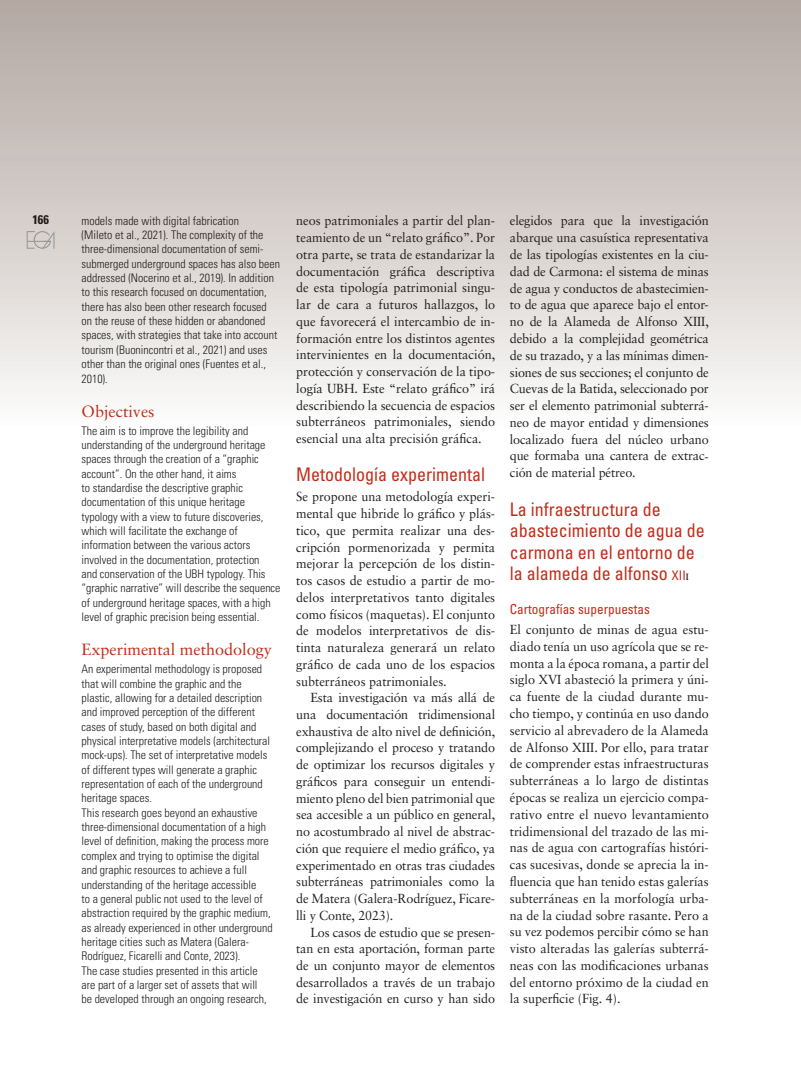
<style>
.page{position:relative;width:801px;height:1085px;background:#fff}
.page>*{position:absolute;margin:0;border:0;box-sizing:border-box;transform-origin:0 0}
.t1{font:condensed 18.75px/21.5px "Univers";color:#c02d19;scale:.96 1}
.t2{font:16.25px "Sabon";color:#c02d19}
.t3{font:condensed 13.75px "Univers";color:#c02d19;scale:.96 1}
.t4{font:13.12px/16.8px "Sabon";letter-spacing:-.005em;color:#231f20;text-align:justify;scale:.96 1}
.t5{font:700 condensed 12.5px "Univers";color:#231f20}
.t6{font:300 condensed 11.88px/14.4px "Univers";color:#231f20}
.s1{font-size:13.12px}
.s2{font-family:"Sabon";font-weight:700;font-stretch:normal;font-size:9.12px;color:#231f20}
</style>
<div class="page">
<div style="left:0;top:0;width:801px;height:429px;background:linear-gradient(to bottom,#b1a5a0,#fbfaf9)"></div>
<svg style="left:27px;top:231px;width:28px;height:18px"></svg>
<p class="t5" style="left:32px;top:212px;width:18px">166</p>
<p class="t4" style="left:296px;top:212px;width:209px">neos patrimoniales a partir del plan&shy;teamiento de un “relato gráfico”. Por otra parte, se trata de estandarizar la documentación gráfica descriptiva de esta tipología patrimonial singu&shy;lar de cara a futuros hallazgos, lo que favorecerá el intercambio de in&shy;formación entre los distintos agentes intervinientes en la documentación, protección y conservación de la tipo&shy;logía UBH. Este “relato gráfico” irá describiendo la secuencia de espacios subterráneos patrimoniales, siendo esencial una alta precisión gráfica.</p>
<h1 class="t1" style="left:296px;top:463px;width:198px">Metodología experimental</h1>
<p class="t4" style="left:296px;top:488px;width:209px">Se propone una metodología experi&shy;mental que hibride lo gráfico y plás&shy;tico, que permita realizar una des&shy;cripción pormenorizada y permita mejorar la percepción de los distin&shy;tos casos de estudio a partir de mo&shy;delos interpretativos tanto digitales como físicos (maquetas). El conjunto de modelos interpretativos de dis&shy;tinta naturaleza generará un relato gráfico de cada uno de los espacios subterráneos patrimoniales.</p>
<p class="t4" style="left:296px;top:689px;width:209px;text-indent:14px">Esta investigación va más allá de una documentación tridimensional exhaustiva de alto nivel de definición, complejizando el proceso y tratando de optimizar los recursos digitales y gráficos para conseguir un entendi&shy;miento pleno del bien patrimonial que sea accesible a un público en general, no acostumbrado al nivel de abstrac&shy;ción que requiere el medio gráfico, ya experimentado en otras tras ciudades subterráneas patrimoniales como la de Matera (Galera-Rodríguez, Ficare&shy;lli y Conte, 2023).</p>
<p class="t4" style="left:296px;top:923px;width:209px;text-indent:14px">Los casos de estudio que se presen&shy;tan en esta aportación, forman parte de un conjunto mayor de elementos desarrollados a través de un trabajo de investigación en curso y han sido</p>
<p class="t6" style="left:81px;top:213px;width:200px">models made with digital fabrication<br>(Mileto et al., 2021). The complexity of the three-dimensional documentation of semi&shy;submerged underground spaces has also been addressed (Nocerino et al., 2019). In addition to this research focused on documentation, there has also been other research focused on the reuse of these hidden or abandoned spaces, with strategies that take into account tourism (Buonincontri et al., 2021) and uses other than the original ones (Fuentes et al., 2010).</p>
<p class="t2" style="left:81px;top:401px;width:75px">Objectives</p>
<p class="t6" style="left:81px;top:423px;width:200px">The aim is to improve the legibility and understanding of the underground heritage spaces through the creation of a “graphic account”. On the other hand, it aims<br>to standardise the descriptive graphic documentation of this unique heritage typology with a view to future discoveries, which will facilitate the exchange of information between the various actors involved in the documentation, protection<br>and conservation of the UBH typology. This “graphic narrative” will describe the sequence of underground heritage spaces, with a high level of graphic precision being essential.</p>
<p class="t2" style="left:81px;top:640px;width:192px">Experimental methodology</p>
<p class="t6" style="left:81px;top:661px;width:193px">An experimental methodology is proposed that will combine the graphic and the plastic, allowing for a detailed description and improved perception of the different cases of study, based on both digital and physical interpretative models (architectural mock-ups). The set of interpretative models of different types will generate a graphic representation of each of the underground heritage spaces.<br>This research goes beyond an exhaustive three-dimensional documentation of a high level of definition, making the process more complex and trying to optimise the digital and graphic resources to achieve a full understanding of the heritage accessible<br>to a general public not used to the level of abstraction required by the graphic medium, as already experienced in other underground heritage cities such as Matera (Galera-Rodríguez, Ficarelli and Conte, 2023).<br>The case studies presented in this article are part of a larger set of assets that will<br>be developed through an ongoing research,</p>
<p class="t4" style="left:510px;top:212px;width:209px">elegidos para que la investigación abarque una casuística representativa de las tipologías existentes en la ciu&shy;dad de Carmona: el sistema de minas de agua y conductos de abastecimien&shy;to de agua que aparece bajo el entor&shy;no de la Alameda de Alfonso XIII, debido a la complejidad geométrica de su trazado, y a las mínimas dimen&shy;siones de sus secciones; el conjunto de Cuevas de la Batida, seleccionado por ser el elemento patrimonial subterrá&shy;neo de mayor entidad y dimensiones localizado fuera del núcleo urbano que formaba una cantera de extrac&shy;ción de material pétreo.</p>
<h1 class="t1" style="left:510px;top:497px;width:205px">La infraestructura de abastecimiento de agua de carmona en el entorno de la alameda de alfonso <span class="s1">xii</span><span class="s2">i</span></h1>
<p class="t3" style="left:510px;top:600px;width:147px">Cartografías superpuestas</p>
<p class="t4" style="left:510px;top:621px;width:209px">El conjunto de minas de agua estu&shy;diado tenía un uso agrícola que se re&shy;monta a la época romana, a partir del siglo XVI abasteció la primera y úni&shy;ca fuente de la ciudad durante mu&shy;cho tiempo, y continúa en uso dando servicio al abrevadero de la Alameda de Alfonso XIII. Por ello, para tratar de comprender estas infraestructuras subterráneas a lo largo de distintas épocas se realiza un ejercicio compa&shy;rativo entre el nuevo levantamiento tridimensional del trazado de las mi&shy;nas de agua con cartografías históri&shy;cas sucesivas, donde se aprecia la in&shy;fluencia que han tenido estas galerías subterráneas en la morfología urba&shy;na de la ciudad sobre rasante. Pero a su vez podemos percibir cómo se han visto alteradas las galerías subterrá&shy;neas con las modificaciones urbanas del entorno próximo de la ciudad en la superficie (Fig. 4).</p>
</div>
